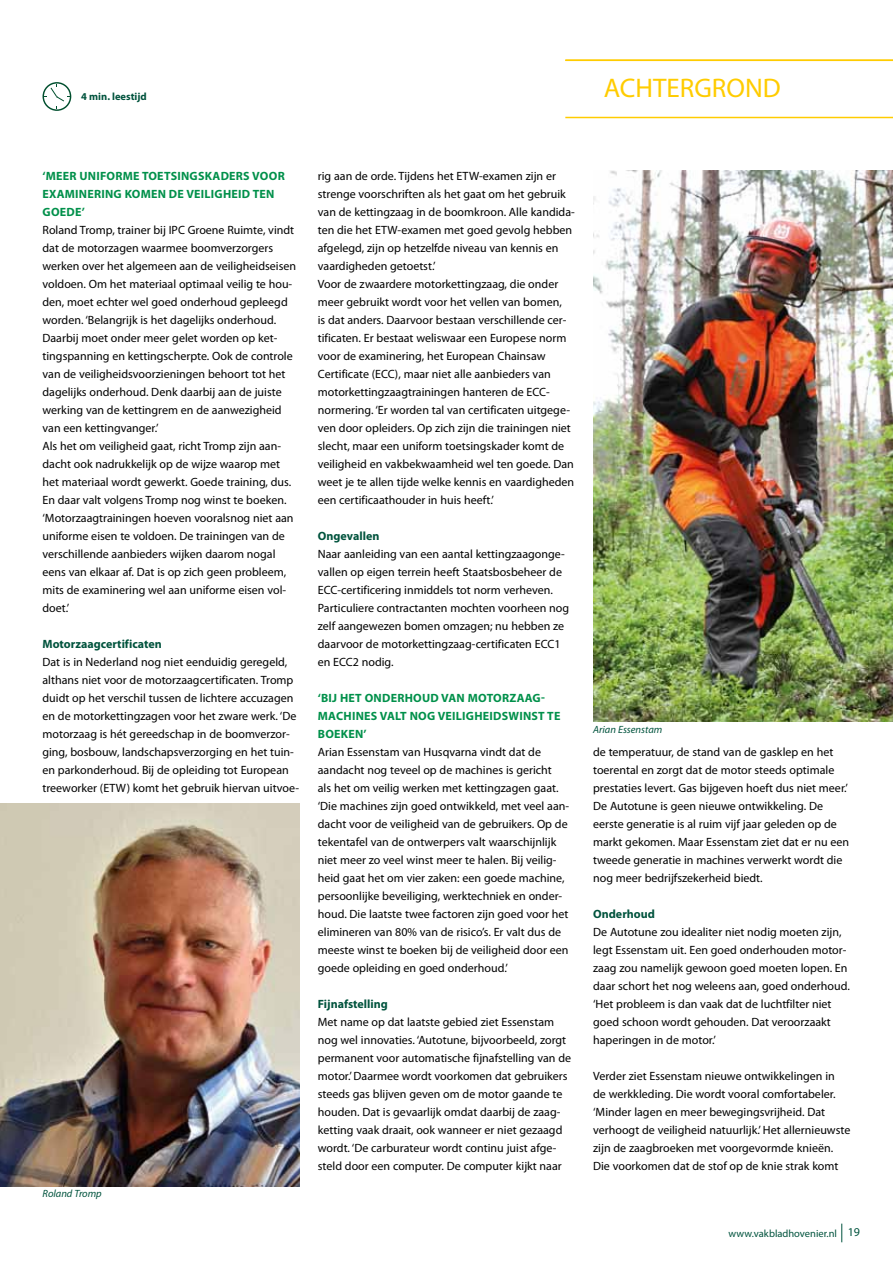
<style>
.page{position:relative;width:893px;height:1263px;background:#fff}
.page>*{position:absolute;margin:0;border:0;box-sizing:border-box;transform-origin:0 0}
.t1{font:27px "Myriad Pro";color:#fc0}
.t2{font:12px/18px "Myriad Pro";color:#000}
.t3{font:700 12px/18px "Myriad Pro";letter-spacing:.02em;color:#00904a}
.t4{font:700 12px "Myriad Pro";color:#00533d}
.t5{font:italic 10.5px "Myriad Pro";color:#00533d}
.t6{font:10.5px "Myriad Pro";color:#00533d}
.t7{font:700 10.5px "Myriad Pro";color:#00533d}
.s1{font-size:12px}
</style>
<div class="page">
<svg style="left:841px;top:1223px;width:1px;height:19px"></svg>
<hr style="left:565px;top:117px;width:328px;height:1px;background:#fc0">
<hr style="left:565px;top:60px;width:328px;height:1px;background:#fc0">
<svg style="left:43px;top:82px;width:28px;height:29px"></svg>
<img style="left:0;top:804px;width:300px;height:382px">
<img style="left:593px;top:170px;width:300px;height:551px">
<p class="t7" style="left:81px;top:90px;width:67px">4 MIN. LEESTIJD</p>
<h1 class="t1" style="left:604px;top:71px;width:179px">ACHTERGROND</h1>
<p class="t3" style="left:43px;top:167px;width:244px">‘MEER UNIFORME TOETSINGSKADERS VOOR<br>EXAMINERING KOMEN DE VEILIGHEID TEN<br>GOEDE’</p>
<p class="t2" style="left:43px;top:221px;width:255px">Roland Tromp, trainer bij IPC Groene Ruimte, vindt dat de motorzagen waarmee boomverzorgers werken over het algemeen aan de veiligheidseisen voldoen. Om het materiaal optimaal veilig te hou&shy;den, moet echter wel goed onderhoud gepleegd worden. ‘Belangrijk is het dagelijks onderhoud.<br>Daarbij moet onder meer gelet worden op ket&shy;tingspanning en kettingscherpte. Ook de controle van de veiligheidsvoorzieningen behoort tot het dagelijks onderhoud. Denk daarbij aan de juiste werking van de kettingrem en de aanwezigheid van een kettingvanger.’<br>Als het om veiligheid gaat, richt Tromp zijn aan&shy;dacht ook nadrukkelijk op de wijze waarop met het materiaal wordt gewerkt. Goede training, dus.<br>En daar valt volgens Tromp nog winst te boeken. ‘Motorzaagtrainingen hoeven vooralsnog niet aan uniforme eisen te voldoen. De trainingen van de verschillende aanbieders wijken daarom nogal eens van elkaar af. Dat is op zich geen probleem, mits de examinering wel aan uniforme eisen vol&shy;doet.’</p>
<p class="t4" style="left:43px;top:636px;width:121px">MOTORZAAGCERTIFICATEN</p>
<p class="t2" style="left:43px;top:653px;width:258px">Dat is in Nederland nog niet eenduidig geregeld, althans niet voor de motorzaagcertificaten. Tromp duidt op het verschil tussen de lichtere accuzagen en de motorkettingzagen voor het zware werk. ‘De motorzaag is hét gereedschap in de boomverzor&shy;ging, bosbouw, landschapsverzorging en het tuin&shy;en parkonderhoud. Bij de opleiding tot European treeworker (ETW) komt het gebruik hiervan uitvoe-</p>
<p class="t5" style="left:43px;top:1187px;width:61px">Roland Tromp</p>
<p class="t2" style="left:318px;top:167px;width:258px">rig aan de orde. Tijdens het ETW-examen zijn er strenge voorschriften als het gaat om het gebruik van de kettingzaag in de boomkroon. Alle kandida&shy;ten die het ETW-examen met goed gevolg hebben afgelegd, zijn op hetzelfde niveau van kennis en vaardigheden getoetst.’<br>Voor de zwaardere motorkettingzaag, die onder meer gebruikt wordt voor het vellen van bomen,<br>is dat anders. Daarvoor bestaan verschillende cer&shy;tificaten. Er bestaat weliswaar een Europese norm voor de examinering, het European Chainsaw Certificate (ECC), maar niet alle aanbieders van motorkettingzaagtrainingen hanteren de ECC&shy;normering. ‘Er worden tal van certificaten uitgege&shy;ven door opleiders. Op zich zijn die trainingen niet slecht, maar een uniform toetsingskader komt de veiligheid en vakbekwaamheid wel ten goede. Dan weet je te allen tijde welke kennis en vaardigheden een certificaathouder in huis heeft.’</p>
<p class="t4" style="left:318px;top:528px;width:63px">ONGEVALLEN</p>
<p class="t2" style="left:318px;top:545px;width:253px">Naar aanleiding van een aantal kettingzaagonge&shy;vallen op eigen terrein heeft Staatsbosbeheer de ECC-certificering inmiddels tot norm verheven.<br>Particuliere contractanten mochten voorheen nog zelf aangewezen bomen omzagen; nu hebben ze daarvoor de motorkettingzaag-certificaten ECC1 en ECC2 nodig.</p>
<p class="t3" style="left:318px;top:689px;width:229px">‘BIJ HET ONDERHOUD VAN MOTORZAAG-<br>MACHINES VALT NOG VEILIGHEIDSW</p>
<p class="t3" style="left:519px;top:707px;width:43px">INST TE</p>
<p class="t3" style="left:318px;top:725px;width:50px">BOEKEN’</p>
<p class="t2" style="left:318px;top:743px;width:253px">Arian Essenstam van Husqvarna vindt dat de aandacht nog teveel op de machines is gericht<br>als het om veilig werken met kettingzagen gaat. ‘Die machines zijn goed ontwikkeld, met veel aan&shy;dacht voor de veiligheid van de gebruikers. Op de tekentafel van de ontwerpers valt waarschijnlijk niet meer zo veel winst meer te halen. Bij veilig&shy;heid gaat het om vier zaken: een goede machine, persoonlijke beveiliging, werktechniek en onder&shy;houd. Die laatste twee factoren zijn goed voor het elimineren van 80% van de risico’s. Er valt dus de meeste winst te boeken bij de veiligheid door een goede opleiding en goed onderhoud.’</p>
<p class="t4" style="left:318px;top:996px;width:72px">FIJNAFSTELLING</p>
<p class="t2" style="left:318px;top:1013px;width:255px">Met name op dat laatste gebied ziet Essenstam nog wel innovaties. ‘Autotune, bijvoorbeeld, zorgt permanent voor automatische fijnafstelling van de motor.’ Daarmee wordt voorkomen dat gebruikers steeds gas blijven geven om de motor gaande te houden. Dat is gevaarlijk omdat daarbij de zaag&shy;ketting vaak draait, ook wanneer er niet gezaagd wordt. ‘De carburateur wordt continu juist afge&shy;steld door een computer. De computer kijkt naar</p>
<p class="t5" style="left:593px;top:723px;width:71px">Arian Essenstam</p>
<p class="t2" style="left:593px;top:743px;width:257px">de temperatuur, de stand van de gasklep en het toerental en zorgt dat de motor steeds optimale prestaties levert. Gas bijgeven hoeft dus niet meer.’ De Autotune is geen nieuwe ontwikkeling. De eerste generatie is al ruim vijf jaar geleden op de markt gekomen. Maar Essenstam ziet dat er nu een tweede generatie in machines verwerkt wordt die nog meer bedrijfszekerheid biedt.</p>
<p class="t4" style="left:593px;top:906px;width:63px">ONDERHOUD</p>
<p class="t2" style="left:593px;top:923px;width:258px">De Autotune zou idealiter niet nodig moeten zijn, legt Essenstam uit. Een goed onderhouden motor&shy;zaag zou namelijk gewoon goed moeten lopen. En daar schort het nog weleens aan, goed onderhoud. ‘Het probleem is dan vaak dat de luchtfilter niet goed schoon wordt gehouden. Dat veroorzaakt haperingen in de motor.’</p>
<p class="t2" style="left:593px;top:1067px;width:259px">Verder ziet Essenstam nieuwe ontwikkelingen in de werkkleding. Die wordt vooral comfortabeler. ‘Minder lagen en meer bewegingsvrijheid. Dat verhoogt de veiligheid natuurlijk.’ Het allernieuwste zijn de zaagbroeken met voorgevormde knieën.<br>Die voorkomen dat de stof op de knie strak komt</p>
<p class="t6" style="left:729px;top:1227px;width:133px">www.vakbladhovenier.nl <span class="s1">19</span></p>
</div>
